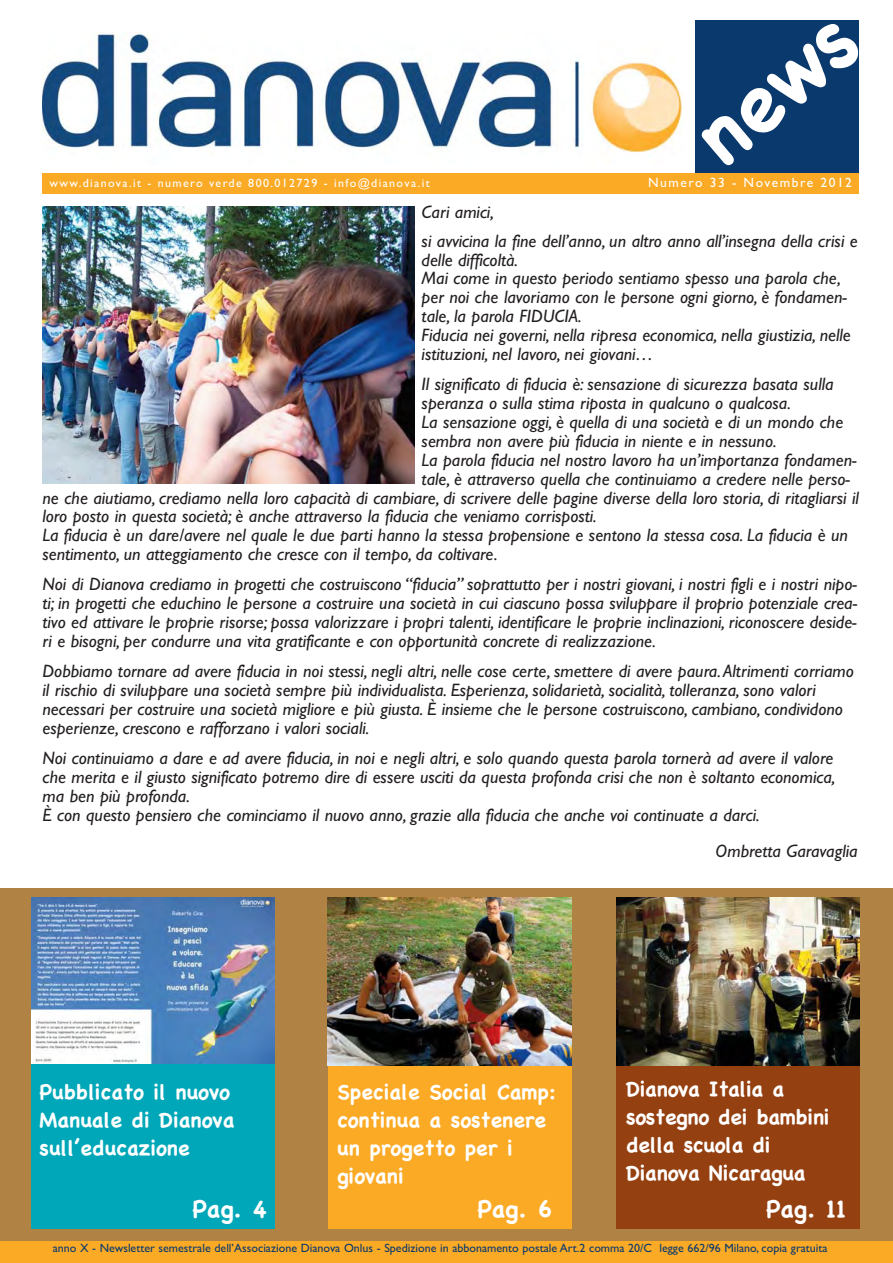
<style>
.page{position:relative;width:893px;height:1263px;background:#fff}
.page>*{position:absolute;margin:0;border:0;box-sizing:border-box;transform-origin:0 0}
.t1{font:700 81px "Chalkboard";color:#fff}
.t2{font:700 24px "Chalkboard";color:#fff}
.t3{font:700 21px/27.9px "Chalkboard";color:#fff}
.t4{font:italic 18px/18.9px "Gill Sans";color:#231f20}
.t5{font:13.5px "Gill Sans";letter-spacing:.115em;color:#fff}
.t6{font:12px "Gill Sans";color:#0a396d}
.t7{font:12px "Gill Sans";letter-spacing:.115em;color:#fff}
</style>
<div class="page">
<div style="left:0;top:888px;width:893px;height:354px;background:#b08345"></div>
<img style="left:43px;top:33px;width:639px;height:119px">
<div style="left:0;top:1241px;width:893px;height:22px;background:#fbaa26"></div>
<img style="left:43px;top:207px;width:371px;height:277px">
<div style="left:31px;top:898px;width:243px;height:330px;background:#00a7b8"></div>
<img style="left:31px;top:898px;width:243px;height:166px">
<div style="left:328px;top:898px;width:243px;height:330px;background:#fbaa26"></div>
<img style="left:328px;top:898px;width:243px;height:168px">
<div style="left:617px;top:898px;width:243px;height:330px;background:#954010"></div>
<img style="left:617px;top:898px;width:243px;height:168px">
<div style="left:696px;top:21px;width:163px;height:152px;background:#0a396d"></div>
<div style="left:43px;top:173px;width:816px;height:21px;background:#fbaa26"></div>
<h1 class="t1" style="left:685px;top:123px;width:186px;rotate:-40deg">news</h1>
<p class="t7" style="left:49px;top:179px;width:382px">www.dianova.it - numero verde 800.012729 - info@dianova.it</p>
<p class="t5" style="left:648px;top:178px;width:205px">Numero 33 - Novembre 2012</p>
<p class="t4" style="left:422px;top:200px;width:438px;line-height:28.7px">Cari amici,<br>si avvicina la fine dell’anno, un altro anno all’insegna della crisi e</p>
<p class="t4" style="left:422px;top:252px;width:431px">delle difficoltà.<br>Mai come in questo periodo sentiamo spesso una parola che, per noi che lavoriamo con le persone ogni giorno, è fondamen&shy;tale, la parola FIDUCIA.<br>Fiducia nei governi, nella ripresa economica, nella giustizia, nelle istituzioni, nel lavoro, nei giovani…</p>
<p class="t4" style="left:422px;top:377px;width:413px">Il significato di fiducia è: sensazione di sicurezza basata sulla</p>
<p class="t4" style="left:422px;top:395px;width:371px">speranza o sulla stima riposta in qualcuno o qualcosa.</p>
<p class="t4" style="left:422px;top:414px;width:423px">La sensazione oggi, è quella di una società e di un mondo che</p>
<p class="t4" style="left:422px;top:433px;width:357px">sembra non avere più fiducia in niente e in nessuno.</p>
<p class="t4" style="left:422px;top:452px;width:436px">La parola fiducia nel nostro lavoro ha un’importanza fondamen-</p>
<p class="t4" style="left:422px;top:471px;width:430px">tale, è attraverso quella che continuiamo a credere nelle perso-</p>
<p class="t4" style="left:43px;top:490px;width:818px">ne che aiutiamo, crediamo nella loro capacità di cambiare, di scrivere delle pagine diverse della loro storia, di ritagliarsi il</p>
<p class="t4" style="left:43px;top:509px;width:556px">loro posto in questa società; è anche attraverso la fiducia che veniamo corrisposti.</p>
<p class="t4" style="left:43px;top:528px;width:807px">La fiducia è un dare/avere nel quale le due parti hanno la stessa propensione e sentono la stessa cosa. La fiducia è un</p>
<p class="t4" style="left:43px;top:547px;width:457px">sentimento, un atteggiamento che cresce con il tempo, da coltivare.</p>
<p class="t4" style="left:43px;top:577px;width:816px;text-align:justify">Noi di Dianova crediamo in progetti che costruiscono “fiducia” soprattutto per i nostri giovani, i nostri figli e i nostri nipo&shy;ti; in progetti che educhino le persone a costruire una società in cui ciascuno possa sviluppare il proprio potenziale crea&shy;tivo ed attivare le proprie risorse; possa valorizzare i propri talenti, identificare le proprie inclinazioni, riconoscere deside&shy;ri e bisogni, per condurre una vita gratificante e con opportunità concrete di realizzazione.</p>
<p class="t4" style="left:43px;top:664px;width:813px">Dobbiamo tornare ad avere fiducia in noi stessi, negli altri, nelle cose certe, smettere di avere paura. Altrimenti corriamo il rischio di sviluppare una società sempre più individualista. Esperienza, solidarietà, socialità, tolleranza, sono valori necessari per costruire una società migliore e più giusta. È insieme che le persone costruiscono, cambiano, condividono esperienze, crescono e rafforzano i valori sociali.</p>
<p class="t4" style="left:43px;top:750px;width:794px">Noi continuiamo a dare e ad avere fiducia, in noi e negli altri, e solo quando questa parola tornerà ad avere il valore che merita e il giusto significato potremo dire di essere usciti da questa profonda crisi che non è soltanto economica, ma ben più profonda.<br>È con questo pensiero che cominciamo il nuovo anno, grazie alla fiducia che anche voi continuate a darci.</p>
<p class="t4" style="left:715px;top:843px;width:144px">Ombretta Garavaglia</p>
<p class="t3" style="left:40px;top:1081px;width:196px">Pubblicato il nuovo<br>Manuale di Dianova sull’educazione</p>
<p class="t3" style="left:337px;top:1080px;width:220px">Speciale Social Camp: continua a sostenere un progetto per i giovani</p>
<p class="t3" style="left:626px;top:1078px;width:205px">Dianova Italia a sostegno dei bambini della scuola di<br>Dianova Nicaragua</p>
<h2 class="t2" style="left:193px;top:1199px;width:76px">Pag. 4</h2>
<h2 class="t2" style="left:477px;top:1199px;width:76px">Pag. 6</h2>
<h2 class="t2" style="left:766px;top:1199px;width:81px">Pag. 11</h2>
<p class="t6" style="left:53px;top:1244px;width:776px">anno X - Newsletter semestrale dell’Associazione Dianova Onlus - Spedizione in abbonamento postale Art.2 comma 20/C legge 662/96 Milano, copia gratuita</p>
</div>
